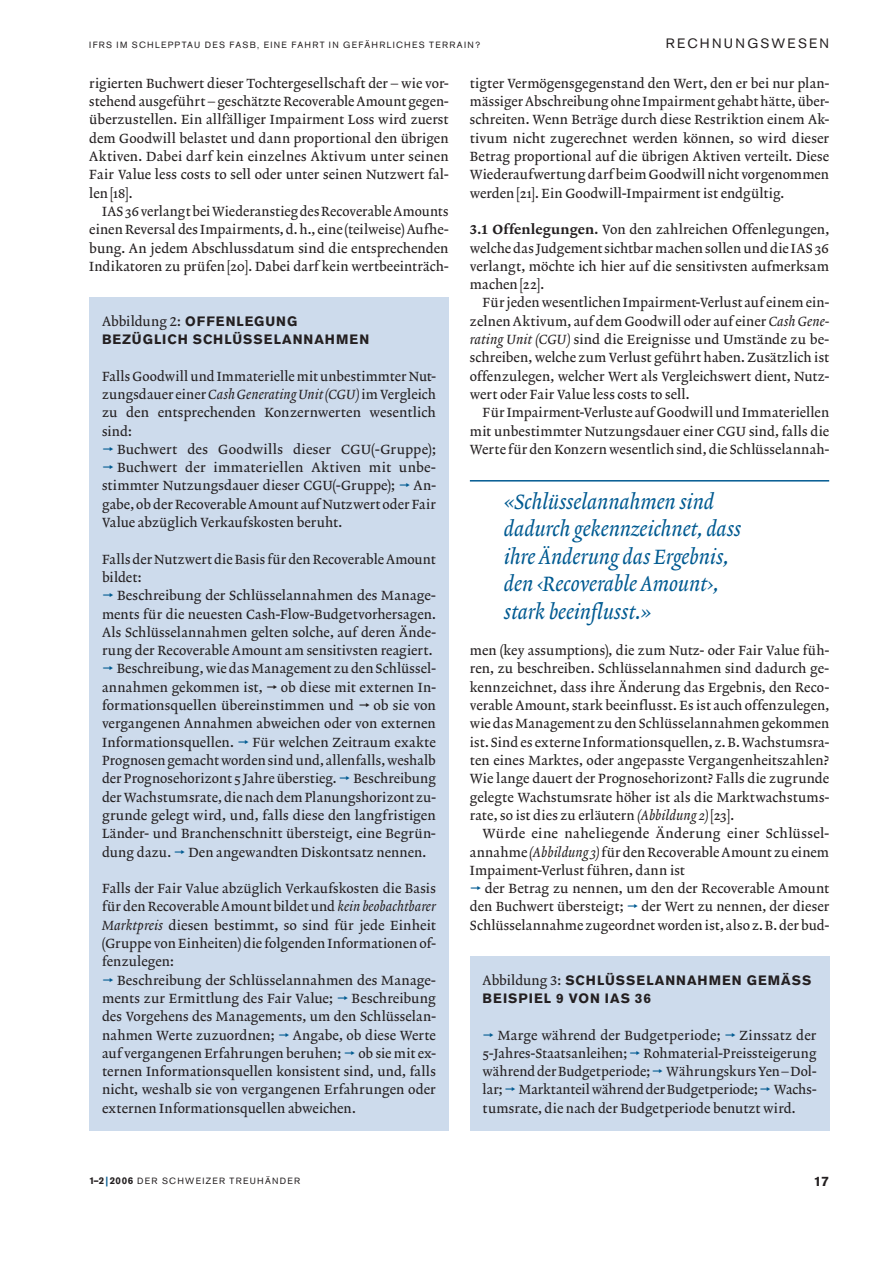
<style>
.page{position:relative;width:893px;height:1263px;background:#fff}
.page>*{position:absolute;margin:0;border:0;box-sizing:border-box;transform-origin:0 0}
.t1{font:21px/27.5px "Lexicon No 2 A Italic Txt";letter-spacing:-.005em;color:#005a91}
.t2{font:13.5px/18.3px "Lexicon No 2 A Roman Txt";letter-spacing:.005em;color:#231f20;text-align:justify}
.t3{font:700 13.5px/18.3px "Akzidenz Grotesk BE";letter-spacing:.075em;color:#231f20}
.t4{font:13.5px "Lexicon No 2 A Roman Tab";letter-spacing:-.005em;color:#231f20}
.t5{font:13.5px "Akzidenz Grotesk BE";letter-spacing:.165em;color:#231f20}
.t6{font:9px "Akzidenz Grotesk BE";letter-spacing:.145em;color:#231f20}
.s1{font-family:"Akzidenz Grotesk BE";font-weight:700}
.s2{font-family:"Lexicon No 2 A Italic Txt"}
.s3{font-family:"Lexicon No 2 D Roman Tab"}
.s4{font-family:"Lexicon No 2 A Roman Tab";font-weight:400}
.s5{font-weight:700;font-size:9.75px}
.s6{font-weight:700;font-size:9.75px;color:#005a91}
</style>
<div class="page">
<div style="left:89px;top:298px;width:360px;height:833px;background:#cddbec"></div>
<div style="left:470px;top:957px;width:359px;height:174px;background:#cddbec"></div>
<hr style="left:470px;top:480px;width:359px;height:1px;background:#005a91">
<p class="t6" style="left:89px;top:41px;width:393px">IFRS IM SCHLEPPTAU DES FASB, EINE FAHRT IN GEFÄHRLICHES TERRAIN?</p>
<p class="t5" style="left:666px;top:38px;width:165px">RECHNUNGSWESEN</p>
<p class="t2" style="left:89px;top:75px;width:361px">rigierten Buchwert dieser Tochtergesellschaft der – wie vor&shy;stehend ausgeführt – geschätzte Recoverable Amount gegen&shy;überzustellen. Ein allfälliger Impairment Loss wird zuerst dem Goodwill belastet und dann proportional den übrigen Aktiven. Dabei darf kein einzelnes Aktivum unter seinen Fair Value less costs to sell oder unter seinen Nutzwert fal&shy;len [18].</p>
<p class="t2" style="left:89px;top:203px;width:361px;text-indent:13px">IAS 36 verlangt bei Wiederanstieg des Recoverable Amounts einen Reversal des Impairments, d. h., eine (teilweise) Aufhe&shy;bung. An jedem Abschlussdatum sind die entsprechenden Indikatoren zu prüfen [20]. Dabei darf kein wertbeeinträch-</p>
<p class="t4" style="left:102px;top:315px;width:197px">Abbildung 2: <span class="s1">OFFENLEGUNG</span></p>
<p class="t3" style="left:102px;top:331px;width:269px">BEZÜGLICH SCHLÜSSELANNAHMEN</p>
<p class="t2" style="left:102px;top:368px;width:335px">Falls Goodwill und Immaterielle mit unbestimmter Nut&shy;zungsdauer einer <span class="s2">Cash Generating Unit (CGU)</span> im Vergleich zu den entsprechenden Konzernwerten wesentlich sind:</p>
<p class="t2" style="left:117px;top:441px;width:320px">Buchwert des Goodwills dieser CGU(-Gruppe);</p>
<p class="t2" style="left:117px;top:460px;width:320px">Buchwert der immateriellen Aktiven mit unbe-</p>
<p class="t2" style="left:102px;top:478px;width:294px">stimmter Nutzungsdauer dieser CGU(-Gruppe);</p>
<p class="t2" style="left:102px;top:478px;width:335px;text-indent:311px">An&shy;gabe, ob der Recoverable Amount auf Nutzwert oder Fair Value abzüglich Verkaufskosten beruht.</p>
<p class="t2" style="left:102px;top:551px;width:335px">Falls der Nutzwert die Basis für den Recoverable Amount bildet:</p>
<p class="t2" style="left:117px;top:588px;width:320px">Beschreibung der Schlüsselannahmen des Manage-</p>
<p class="t2" style="left:102px;top:606px;width:335px">ments für die neuesten Cash-Flow-Budgetvorhersagen.</p>
<p class="t2" style="left:102px;top:624px;width:335px">Als Schlüsselannahmen gelten solche, auf deren Ände-</p>
<p class="t2" style="left:102px;top:643px;width:332px">rung der Recoverable Amount am sensitivsten reagiert.</p>
<p class="t2" style="left:117px;top:661px;width:321px">Beschreibung, wie das Management zu den Schlüssel-</p>
<p class="t2" style="left:102px;top:679px;width:162px">annahmen gekommen ist,</p>
<p class="t2" style="left:102px;top:679px;width:335px;text-indent:179px">ob diese mit externen In&shy;formationsquellen übereinstimmen und</p>
<p class="t2" style="left:102px;top:697px;width:335px;text-indent:271px">ob sie von vergangenen Annahmen abweichen oder von externen Informationsquellen.</p>
<p class="t2" style="left:102px;top:734px;width:335px;text-indent:150px">Für welchen Zeitraum exakte Prognosen gemacht worden sind und, allenfalls, weshalb der Prognosehorizont 5 Jahre überstieg. Beschreibung der Wachstumsrate, die nach dem Planungshorizont zu&shy;grunde gelegt wird, und, falls diese den langfristigen Länder- und Branchenschnitt übersteigt, eine Begrün&shy;dung dazu.</p>
<p class="t2" style="left:189px;top:844px;width:239px">Den angewandten Diskontsatz nennen.</p>
<p class="t2" style="left:102px;top:880px;width:335px">Falls der Fair Value abzüglich Verkaufskosten die Basis für den Recoverable Amount bildet und <span class="s2">kein beobachtbarer Marktpreis</span> diesen bestimmt, so sind für jede Einheit (Gruppe von Einheiten) die folgenden Informationen of&shy;fenzulegen:</p>
<p class="t2" style="left:102px;top:972px;width:335px;text-indent:15px">Beschreibung der Schlüsselannahmen des Manage&shy;ments zur Ermittlung des Fair Value;</p>
<p class="t2" style="left:102px;top:990px;width:335px;text-indent:250px">Beschreibung des Vorgehens des Managements, um den Schlüsselan&shy;nahmen Werte zuzuordnen;</p>
<p class="t2" style="left:102px;top:1027px;width:335px;text-indent:191px">Angabe, ob diese Werte auf vergangenen Erfahrungen beruhen;</p>
<p class="t2" style="left:102px;top:1045px;width:335px;text-indent:256px">ob sie mit ex&shy;ternen Informationsquellen konsistent sind, und, falls nicht, weshalb sie von vergangenen Erfahrungen oder externen Informationsquellen abweichen.</p>
<p class="t2" style="left:470px;top:75px;width:361px">tigter Vermögensgegenstand den Wert, den er bei nur plan&shy;mässiger Abschreibung ohne Impairment gehabt hätte, über&shy;schreiten. Wenn Beträge durch diese Restriktion einem Ak&shy;tivum nicht zugerechnet werden können, so wird dieser Betrag proportional auf die übrigen Aktiven verteilt. Diese Wiederaufwertung darf beim Goodwill nicht vorgenommen werden [21]. Ein Goodwill-Impairment ist endgültig.</p>
<p class="t2" style="left:470px;top:222px;width:361px"><span class="s3">3.1 Offenlegungen.</span> Von den zahlreichen Offenlegungen, welche das Judgement sichtbar machen sollen und die IAS 36 verlangt, möchte ich hier auf die sensitivsten aufmerksam machen [22].</p>
<p class="t2" style="left:470px;top:295px;width:361px;text-align:left;text-indent:13px">Für jeden wesentlichen Impairment-Verlust auf einem ein&shy;zelnen Aktivum, auf dem Goodwill oder auf einer <span class="s2">Cash Gene&shy;rating Unit (CGU)</span> sind die Ereignisse und Umstände zu be&shy;schreiben, welche zum Verlust geführt haben. Zusätzlich ist offenzulegen, welcher Wert als Vergleichswert dient, Nutz&shy;wert oder Fair Value less costs to sell.</p>
<p class="t2" style="left:470px;top:405px;width:361px;text-indent:13px">Für Impairment-Verluste auf Goodwill und Immateriellen mit unbestimmter Nutzungsdauer einer CGU sind, falls die Werte für den Konzern wesentlich sind, die Schlüsselannah-</p>
<h1 class="t1" style="left:504px;top:490px;width:239px">«Schlüsselannahmen sind dadurch gekennzeichnet, dass ihre Änderung das Ergebnis, den ‹Recoverable Amount›, stark beeinflusst.»</h1>
<p class="t2" style="left:470px;top:643px;width:361px">men (key assumptions), die zum Nutz- oder Fair Value füh&shy;ren, zu beschreiben. Schlüsselannahmen sind dadurch ge&shy;kennzeichnet, dass ihre Änderung das Ergebnis, den Reco&shy;verable Amount, stark beeinflusst. Es ist auch offenzulegen, wie das Management zu den Schlüsselannahmen gekommen ist. Sind es externe Informationsquellen, z. B. Wachstumsra&shy;ten eines Marktes, oder angepasste Vergangenheitszahlen?<br>Wie lange dauert der Prognosehorizont? Falls die zugrunde gelegte Wachstumsrate höher ist als die Marktwachstums&shy;rate, so ist dies zu erläutern <span class="s2">(Abbildung 2)</span> [23].</p>
<p class="t2" style="left:470px;top:826px;width:361px;text-indent:13px">Würde eine naheliegende Änderung einer Schlüssel&shy;annahme <span class="s2">(Abbildung 3)</span> für den Recoverable Amount zu einem Impaiment-Verlust führen, dann ist</p>
<p class="t2" style="left:470px;top:880px;width:361px;text-indent:15px">der Betrag zu nennen, um den der Recoverable Amount den Buchwert übersteigt;</p>
<p class="t2" style="left:470px;top:899px;width:361px;text-align:right">der Wert zu nennen, der dieser<br>Schlüsselannahme zugeordnet worden ist, also z. B. der bud-</p>
<p class="t3" style="left:483px;top:972px;width:330px"><span class="s4">Abbildung 3:</span> SCHLÜSSELANNAHMEN GEMÄSS<br>BEISPIEL 9 VON IAS 36</p>
<p class="t2" style="left:498px;top:1027px;width:224px">Marge während der Budgetperiode;</p>
<p class="t2" style="left:483px;top:1027px;width:335px;text-indent:257px">Zinssatz der 5-Jahres-Staatsanleihen; Rohmaterial-Preissteigerung während der Budgetperiode; Währungskurs Yen – Dol&shy;lar; Marktanteil während der Budgetperiode; Wachs&shy;tumsrate, die nach der Budgetperiode benutzt wird.</p>
<p class="t6" style="left:89px;top:1177px;width:212px"><span class="s5">1–2</span> <span class="s6">|</span> <span class="s5">2006</span> DER SCHWEIZER TREUHÄNDER</p>
<p class="t3" style="left:814px;top:1173px;width:17px">17</p>
</div>
